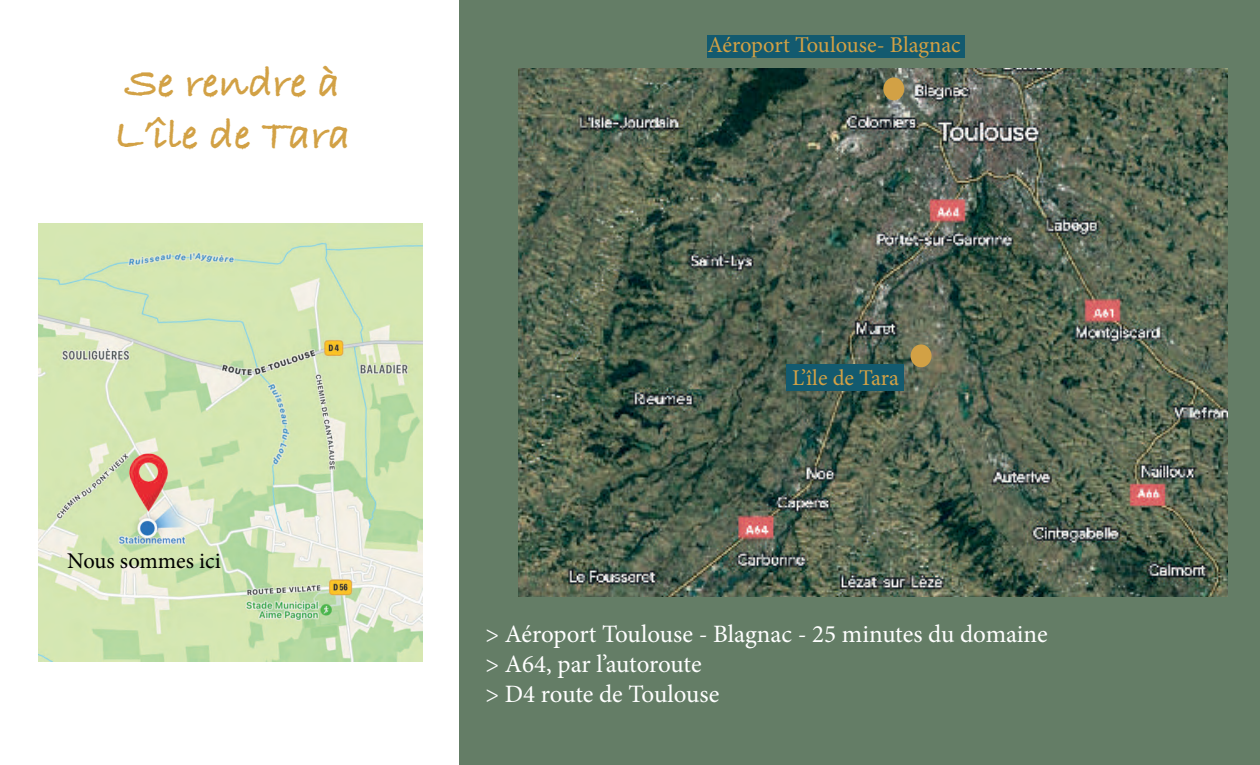
<style>
.page{position:relative;width:1260px;height:765px;background:#fff}
.page>*{position:absolute;margin:0;border:0;box-sizing:border-box;transform-origin:0 0}
.t1{font:700 43.75px/52.5px "Bradley Hand ITCTT";color:#d2a145}
.t2{font:25px/30px "Minion Pro";letter-spacing:-.005em;color:#fff}
.t3{font:22.5px "Minion Pro";color:#d2a145}
.t4{font:22.5px "Minion Pro";color:#000}
</style>
<div class="page">
<div style="left:460px;top:0;width:800px;height:764px;background:#647d66"></div>
<img style="left:518px;top:69px;width:709px;height:528px">
<img style="left:39px;top:223px;width:384px;height:438px">
<div style="left:883px;top:77px;width:21px;height:23px;background:#d2a145;border-radius:50%"></div>
<div style="left:708px;top:35px;width:257px;height:23px;background:#135a6f"></div>
<div style="left:911px;top:344px;width:21px;height:23px;background:#d2a145;border-radius:50%"></div>
<div style="left:787px;top:364px;width:117px;height:26px;background:#135a6f"></div>
<img style="left:99px;top:433px;width:99px;height:99px">
<h1 class="t1" style="left:115px;top:55px;width:238px">Se rendre à<br>L’île de Tara</h1>
<p class="t4" style="left:67px;top:546px;width:155px">Nous sommes ici</p>
<p class="t3" style="left:708px;top:30px;width:255px">Aéroport Toulouse- Blagnac</p>
<p class="t3" style="left:792px;top:362px;width:108px">L’île de Tara</p>
<p class="t2" style="left:485px;top:619px;width:564px">&gt; Aéroport Toulouse - Blagnac - 25 minutes du domaine &gt; A64, par l’autoroute<br>&gt; D4 route de Toulouse</p>
</div>
